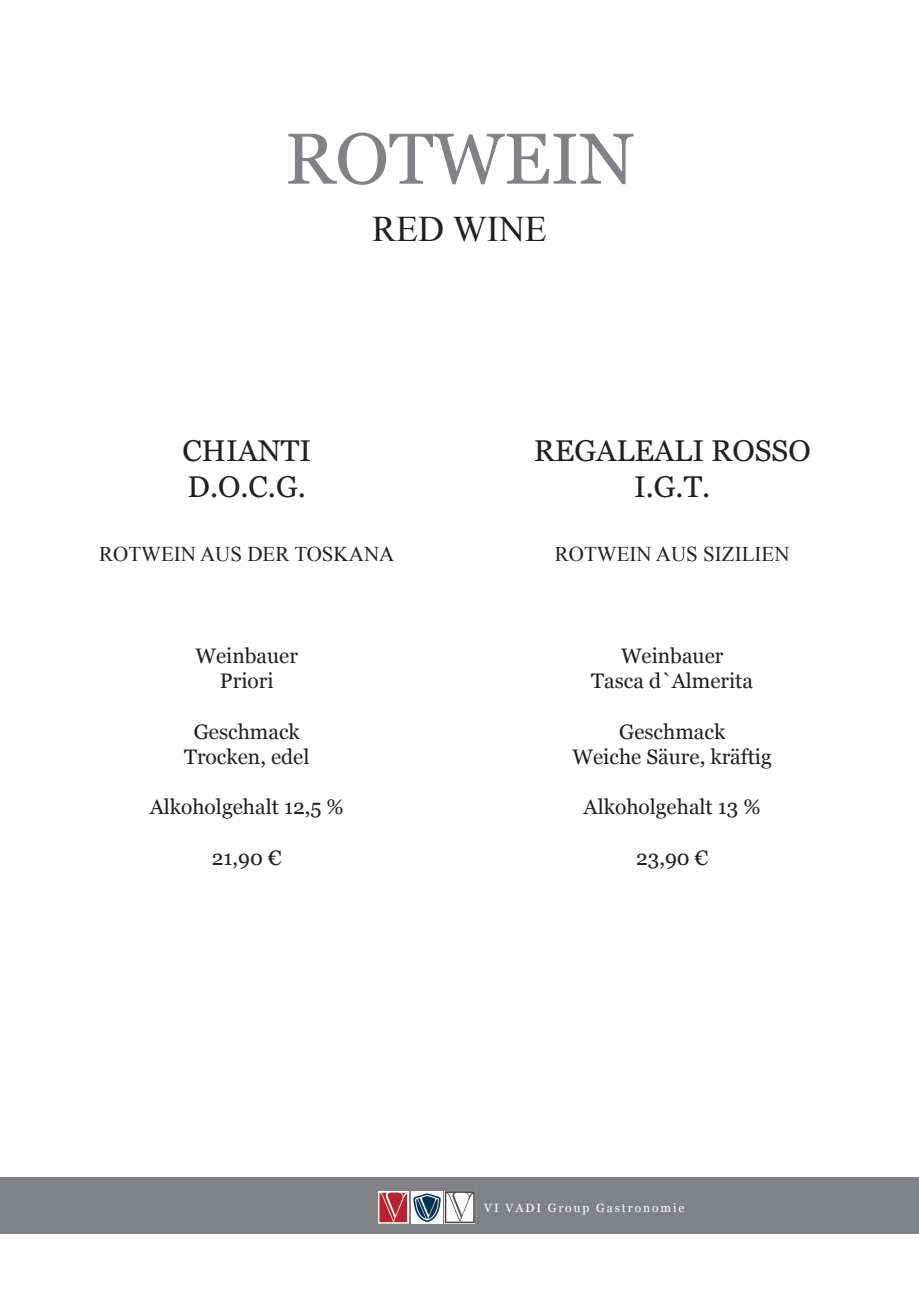
<style>
.page{position:relative;width:919px;height:1289px;background:#fff}
.page>*{position:absolute;margin:0;border:0;box-sizing:border-box;transform-origin:0 0}
.t1{font:72px "Georgia";color:#808285}
.t2{font:36px "Times New Roman";color:#231f20}
.t3{font:30px/36px "Georgia";color:#231f20}
.t4{font:21px/25.2px "Georgia";color:#231f20;text-align:center}
.t5{font:21px "Times New Roman";color:#231f20}
.t6{font:12px "Georgia";letter-spacing:.16em;color:#fff}
</style>
<div class="page">
<div style="left:0;top:1177px;width:918px;height:56px;background:#808285"></div>
<svg style="left:444px;top:1191px;width:31px;height:32px"></svg>
<svg style="left:445px;top:1191px;width:29px;height:32px"></svg>
<img style="left:411px;top:1191px;width:31px;height:32px">
<img style="left:378px;top:1191px;width:31px;height:32px">
<h1 class="t1" style="left:285px;top:118px;width:351px">rotWein</h1>
<h2 class="t2" style="left:372px;top:208px;width:176px">RED WINE</h2>
<h3 class="t3" style="left:182px;top:432px;width:130px">CHianti d.o.C.G.</h3>
<p class="t5" style="left:99px;top:542px;width:296px">ROTWEIN AUS DER TOSKANA</p>
<p class="t4" style="left:195px;top:643px;width:104px">Weinbauer priori</p>
<p class="t4" style="left:184px;top:718px;width:127px">Geschmack trocken, edel</p>
<p class="t4" style="left:150px;top:794px;width:195px">alkoholgehalt 12,5 %</p>
<p class="t4" style="left:212px;top:844px;width:71px">21,90 €</p>
<h3 class="t3" style="left:533px;top:432px;width:278px;text-align:center">reGaleali rosso i.G.t.</h3>
<p class="t5" style="left:555px;top:542px;width:236px">ROTWEIN AUS SIZILIEN</p>
<p class="t4" style="left:591px;top:643px;width:163px">Weinbauer<br>tasca d`almerita</p>
<p class="t4" style="left:572px;top:718px;width:201px">Geschmack<br>Weiche säure, kräftig</p>
<p class="t4" style="left:583px;top:794px;width:179px">alkoholgehalt 13 %</p>
<p class="t4" style="left:636px;top:844px;width:74px">23,90 €</p>
<p class="t6" style="left:484px;top:1200px;width:201px">Vi Vadi Group Gastronomie</p>
</div>
